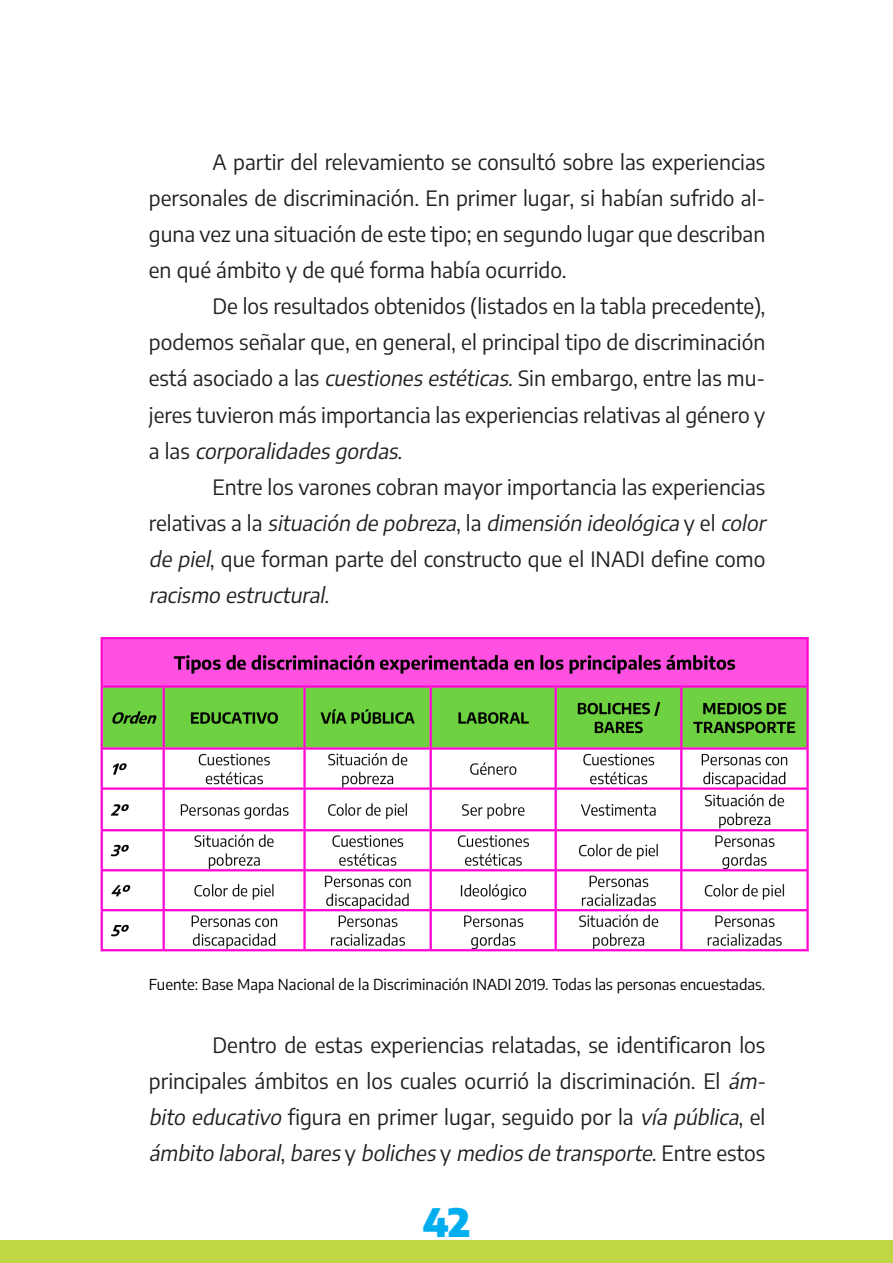
<style>
.page{position:relative;width:893px;height:1263px;background:#fff}
.page>*{position:absolute;margin:0;border:0;box-sizing:border-box;transform-origin:0 0}
.t1{font:900 39px "Encode Sans";color:#00aeef}
.t2{font:21px/36px "Encode Sans";color:#231f20;text-align:justify}
.t3{font:15px "Encode Sans";color:#000}
.s1{font-style:italic}
</style>
<div class="page">
<div style="left:0;top:1241px;width:893px;height:22px;background:#bfd745"></div>
<img style="left:100px;top:637px;width:709px;height:315px">
<p class="t2" style="left:149px;top:144px;width:618px;text-indent:64px">A partir del relevamiento se consultó sobre las experiencias personales de discriminación. En primer lugar, si habían sufrido al&shy;guna vez una situación de este tipo; en segundo lugar que describan en qué ámbito y de qué forma había ocurrido.</p>
<p class="t2" style="left:149px;top:288px;width:618px;text-indent:64px">De los resultados obtenidos (listados en la tabla precedente), podemos señalar que, en general, el principal tipo de discriminación está asociado a las <span class="s1">cuestiones estéticas</span>. Sin embargo, entre las mu&shy;jeres tuvieron más importancia las experiencias relativas al género y a l a s <span class="s1">corporalidades gordas</span>.</p>
<p class="t2" style="left:149px;top:468px;width:623px;text-align:left;text-indent:64px">Entre los varones cobran mayor importancia las experiencias r e l a t i v a s a l a <span class="s1">situación de pobreza</span>, l a <span class="s1">dimensión ideológica</span> y e l <span class="s1">color depiel</span>, que forman parte del constructo que el INADI define como <span class="s1">racismo estructural</span>.</p>
<p class="t3" style="left:149px;top:974px;width:618px">Fuente: Base Mapa Nacional de la Discriminación INADI 2019. Todas las personas encuestadas.</p>
<p class="t2" style="left:149px;top:1026px;width:623px;text-align:left;text-indent:64px">Dentro de estas experiencias relatadas, se identificaron los principales ámbitos en los cuales ocurrió la discriminación. El <span class="s1">ám&shy;bito educativo</span> figura en primer lugar, seguido por la <span class="s1">víapública</span>, el <span class="s1">ámbito laboral</span>, <span class="s1">bares</span> y <span class="s1">boliches</span> y <span class="s1">medios de transporte</span>. E n t r e e s t o s</p>
<h1 class="t1" style="left:423px;top:1196px;width:49px">42</h1>
</div>
